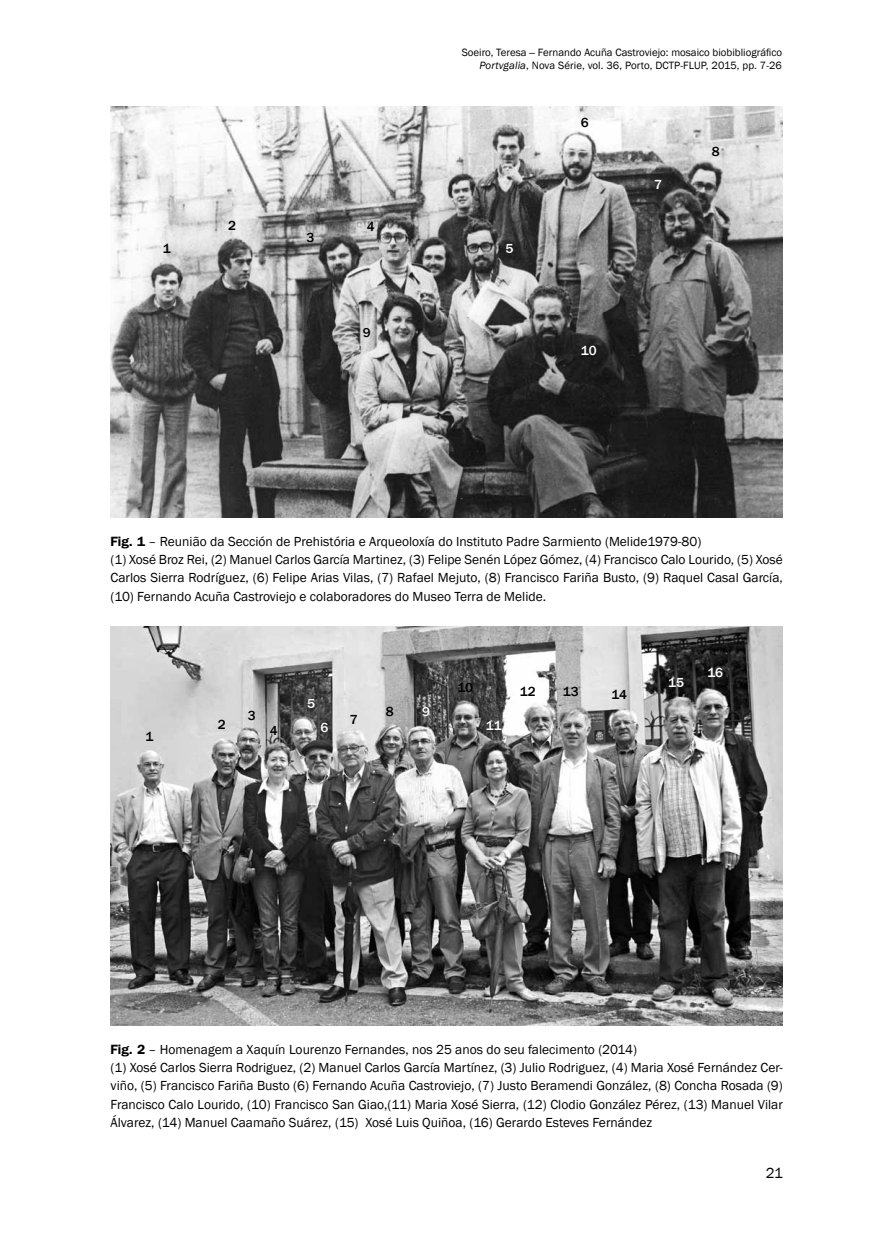
<style>
.page{position:relative;width:885px;height:1242px;background:#fff}
.page>*{position:absolute;margin:0;border:0;box-sizing:border-box;transform-origin:0 0}
.t1{font:15px "Franklin Gothic";color:#000}
.t2{font:13.5px/18.3px "Franklin Gothic";color:#000}
.t3{font:500 13.5px "Franklin Gothic";color:#000}
.t4{font:500 13.5px "Franklin Gothic";letter-spacing:-.005em;color:#fff}
.t5{font:10.8px/13px "Franklin Gothic";color:#000;text-align:right}
.s1{font-style:italic}
.s2{font-weight:600}
</style>
<div class="page">
<img style="left:111px;top:106px;width:671px;height:412px">
<img style="left:111px;top:626px;width:671px;height:399px">
<p class="t5" style="left:461px;top:46px;width:322px">Soeiro, Teresa — Fernando Acuña Castroviejo: mosaico biobibliográfico<br><span class="s1">Portvgalia</span>, Nova Série, vol. 36, Porto, DCTP-FLUP, 2015, pp. 7-26</p>
<p class="t3" style="left:163px;top:240px;width:9px">1</p>
<p class="t3" style="left:228px;top:217px;width:9px">2</p>
<p class="t3" style="left:306px;top:229px;width:9px">3</p>
<p class="t3" style="left:367px;top:218px;width:9px">4</p>
<p class="t3" style="left:363px;top:324px;width:9px">9</p>
<p class="t4" style="left:505px;top:240px;width:9px">5</p>
<p class="t3" style="left:580px;top:114px;width:9px">6</p>
<p class="t4" style="left:654px;top:176px;width:9px">7</p>
<p class="t3" style="left:711px;top:143px;width:9px">8</p>
<p class="t4" style="left:580px;top:342px;width:17px">10</p>
<p class="t2" style="left:111px;top:532px;width:673px"><span class="s2">Fig. 1</span> – Reunião da Sección de Prehistória e Arqueoloxía do Instituto Padre Sarmiento (Melide1979-80)<br>(1) Xosé Broz Rei, (2) Manuel Carlos García Martinez, (3) Felipe Senén López Gómez, (4) Francisco Calo Lourido, (5) Xosé Carlos Sierra Rodríguez, (6) Felipe Arias Vilas, (7) Rafael Mejuto, (8) Francisco Fariña Busto, (9) Raquel Casal García, (10) Fernando Acuña Castroviejo e colaboradores do Museo Terra de Melide.</p>
<p class="t3" style="left:145px;top:728px;width:9px">1</p>
<p class="t3" style="left:218px;top:716px;width:9px">2</p>
<p class="t3" style="left:248px;top:707px;width:9px">3</p>
<p class="t3" style="left:270px;top:722px;width:9px">4</p>
<p class="t4" style="left:307px;top:695px;width:9px">5</p>
<p class="t4" style="left:320px;top:719px;width:9px">6</p>
<p class="t3" style="left:350px;top:711px;width:9px">7</p>
<p class="t3" style="left:386px;top:703px;width:9px">8</p>
<p class="t4" style="left:422px;top:703px;width:9px">9</p>
<p class="t3" style="left:457px;top:679px;width:17px">10</p>
<p class="t4" style="left:486px;top:717px;width:17px">11</p>
<p class="t3" style="left:519px;top:683px;width:17px">12</p>
<p class="t3" style="left:562px;top:683px;width:17px">13</p>
<p class="t3" style="left:611px;top:686px;width:17px">14</p>
<p class="t4" style="left:668px;top:674px;width:17px">15</p>
<p class="t4" style="left:707px;top:664px;width:17px">16</p>
<p class="t2" style="left:111px;top:1040px;width:673px"><span class="s2">Fig. 2</span> – Homenagem a Xaquín Lourenzo Fernandes, nos 25 anos do seu falecimento (2014)<br>(1) Xosé Carlos Sierra Rodriguez, (2) Manuel Carlos García Martínez, (3) Julio Rodriguez, (4) Maria Xosé Fernández Cer&shy;viño, (5) Francisco Fariña Busto (6) Fernando Acuña Castroviejo, (7) Justo Beramendi González, (8) Concha Rosada (9)<br>Francisco Calo Lourido, (10) Francisco San Giao,(11) Maria Xosé Sierra, (12) Clodio González Pérez, (13) Manuel Vilar Álvarez, (14) Manuel Caamaño Suárez, (15) Xosé Luis Quiñoa, (16) Gerardo Esteves Fernández</p>
<p class="t1" style="left:765px;top:1163px;width:19px">21</p>
</div>
